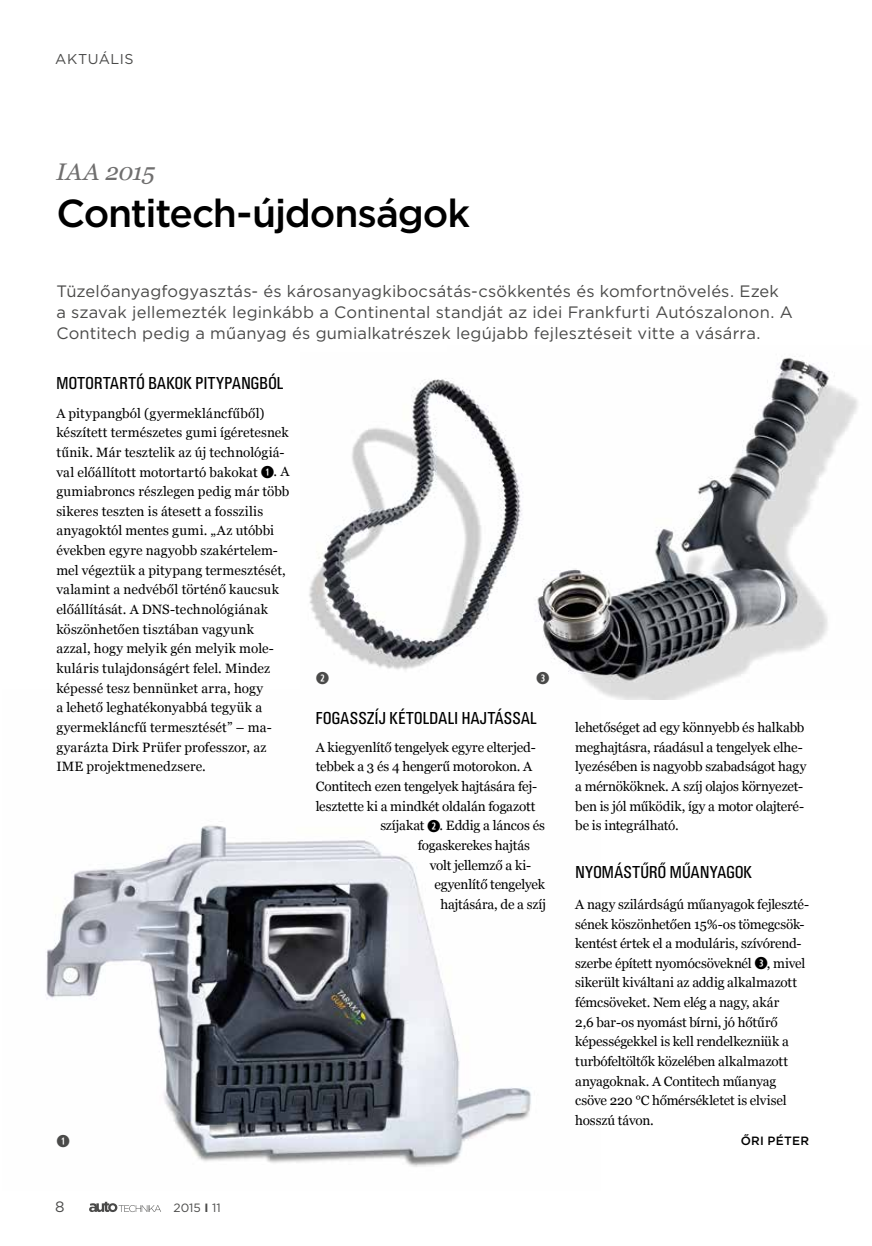
<style>
.page{position:relative;width:872px;height:1246px;background:#fff}
.page>*{position:absolute;margin:0;border:0;box-sizing:border-box;transform-origin:0 0}
.t1{font:500 39px "Gotham";letter-spacing:-.03em;color:#000}
.t2{font:italic 24px "Georgia";letter-spacing:-.015em;color:#706f6f}
.t3{font:18px "U001 Con";letter-spacing:.02em;color:#000}
.t4{font:16.5px/21px "Gotham";letter-spacing:.01em;color:#4a4a49}
.t5{font:16.5px "Combi Numerals Ltd";color:#4a4a49}
.t6{font:15px "Gotham";color:#4a4a49}
.t7{font:14.25px "Gotham";letter-spacing:.035em;color:#4a4a49}
.t8{font:13.5px/19.6px "Georgia";letter-spacing:-.005em;color:#000}
.t9{font:500 12px "Gotham";letter-spacing:.025em;color:#000}
.t10{font:12px "Gotham";color:#4a4a49}
.s1{font-family:"Combi Numerals Ltd";font-size:16.5px}
.s2{font-weight:700}
</style>
<div class="page">
<svg style="left:89px;top:1202px;width:72px;height:10px"></svg>
<img style="left:46px;top:825px;width:485px;height:342px">
<img style="left:537px;top:356px;width:321px;height:344px">
<img style="left:309px;top:378px;width:213px;height:292px">
<p class="t7" style="left:55px;top:50px;width:80px">AKTUÁLIS</p>
<h2 class="t2" style="left:56px;top:154px;width:100px">IAA 2015</h2>
<h1 class="t1" style="left:56px;top:188px;width:415px">Contitech-újdonságok</h1>
<p class="t4" style="left:56px;top:280px;width:738px">Tüzelőanyagfogyasztás- és károsanyagkibocsátás-csökkentés és komfortnövelés. Ezek<br>a szavak jellemezték leginkább a Continental standját az idei Frankfurti Autószalonon. A<br>Contitech pedig a műanyag és gumialkatrészek legújabb fejlesztéseit vitte a vásárra.</p>
<h3 class="t3" style="left:56px;top:373px;width:228px">MOTORTARTÓ BAKOK PITYPANGBÓL</h3>
<p class="t8" style="left:56px;top:402px;width:235px">A pitypangból (gyermekláncfűből) készített természetes gumi ígéretesnek tűnik. Már tesztelik az új technológiá&shy;val előállított motortartó bakokat <span class="s1">➊</span>. A gumiabroncs részlegen pedig már több sikeres teszten is átesett a fosszilis anyagoktól mentes gumi. „Az utóbbi években egyre nagyobb szakértelem&shy;mel végeztük a pitypang termesztését, valamint a nedvéből történő kaucsuk előállítását. A DNS-technológiának köszönhetően tisztában vagyunk azzal, hogy melyik gén melyik mole&shy;kuláris tulajdonságért felel. Mindez képessé tesz bennünket arra, hogy<br>a lehető leghatékonyabbá tegyük a gyermekláncfű termesztését” – ma&shy;gyarázta Dirk Prüfer professzor, az IME projektmenedzsere.</p>
<p class="t5" style="left:316px;top:668px;width:15px">➋</p>
<p class="t5" style="left:536px;top:668px;width:15px">➌</p>
<h3 class="t3" style="left:316px;top:708px;width:222px">FOGASSZÍJ KÉTOLDALI HAJTÁSSAL</h3>
<p class="t8" style="left:316px;top:736px;width:221px">A kiegyenlítő tengelyek egyre elterjed-</p>
<p class="t8" style="left:316px;top:756px;width:218px">tebbek a 3 és 4 hengerű motorokon. A</p>
<p class="t8" style="left:316px;top:776px;width:223px">Contitech ezen tengelyek hajtására fej-</p>
<p class="t8" style="left:316px;top:795px;width:221px">lesztette ki a mindkét oldalán fogazott</p>
<p class="t8" style="left:380px;top:815px;width:166px">szíjakat <span class="s1">➋</span>. Eddig a láncos és</p>
<p class="t8" style="left:418px;top:835px;width:114px">fogaskerekes hajtás</p>
<p class="t8" style="left:430px;top:854px;width:103px">volt jellemző a ki-</p>
<p class="t8" style="left:434px;top:874px;width:112px">egyenlítő tengelyek</p>
<p class="t8" style="left:440px;top:894px;width:107px">hajtására, de a szíj</p>
<p class="t5" style="left:56px;top:1132px;width:15px">➊</p>
<p class="t6" style="left:55px;top:1197px;width:11px">8</p>
<p class="t10" style="left:173px;top:1200px;width:49px">2015 <span class="s2">I</span> 11</p>
<p class="t8" style="left:575px;top:717px;width:233px">lehetőséget ad egy könnyebb és halkabb meghajtásra, ráadásul a tengelyek elhe&shy;lyezésében is nagyobb szabadságot hagy a mérnököknek. A szíj olajos környezet&shy;ben is jól működik, így a motor olajteré&shy;be is integrálható.</p>
<h3 class="t3" style="left:575px;top:862px;width:178px">NYOMÁSTŰRŐ MŰANYAGOK</h3>
<p class="t8" style="left:575px;top:894px;width:235px">A nagy szilárdságú műanyagok fejleszté&shy;sének köszönhetően 15%-os tömegcsök&shy;kentést értek el a moduláris, szívórend&shy;szerbe épített nyomócsöveknél <span class="s1">➌</span>, mivel sikerült kiváltani az addig alkalmazott fémcsöveket. Nem elég a nagy, akár<br>2,6 bar-os nyomást bírni, jó hőtűrő képességekkel is kell rendelkezniük a turbófeltöltők közelében alkalmazott anyagoknak. A Contitech műanyag csöve 220 °C hőmérsékletet is elvisel hosszú távon.</p>
<p class="t9" style="left:740px;top:1132px;width:70px">ŐRI PÉTER</p>
</div>
